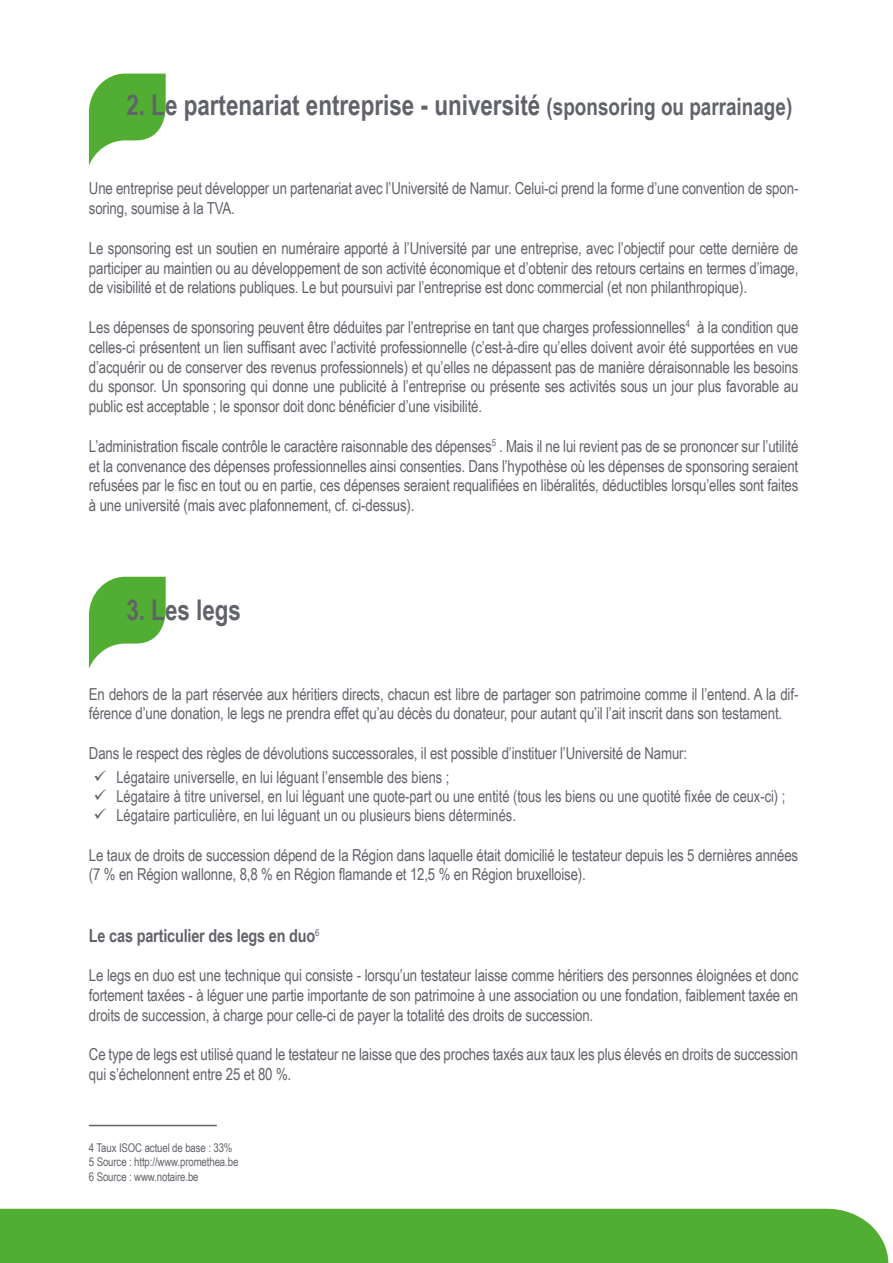
<style>
.page{position:relative;width:893px;height:1263px;background:#fff}
.page>*{position:absolute;margin:0;border:0;box-sizing:border-box;transform-origin:0 0}
.t1{font:700 28.5px "Arial Narrow";color:#61636a;scale:.96 1}
.t2{font:700 18px "Arial Narrow";letter-spacing:-.01em;color:#61636a}
.t3{font:16.5px/19.8px "Arial Narrow";letter-spacing:-.01em;color:#61636a}
.t4{font:16.5px "Arial Narrow";letter-spacing:-.01em;color:#61636a;scale:.95 1}
.t5{font:12px/14.4px "Arial Narrow";letter-spacing:-.01em;color:#61636a}
.s1{font-size:24px}
</style>
<div class="page">
<svg style="left:89px;top:74px;width:77px;height:91px"></svg>
<svg style="left:89px;top:577px;width:77px;height:92px"></svg>
<div style="left:0;top:1209px;width:888px;height:54px;background:#52ae32"></div>
<hr style="left:89px;top:1125px;width:128px;height:1px;background:#61636a">
<h1 class="t1" style="left:126px;top:83px;width:695px">2. Le partenariat entreprise - université <span class="s1">(sponsoring ou parrainage)</span></h1>
<p class="t3" style="left:89px;top:178px;width:711px">Une entreprise peut développer un partenariat avec l’Université de Namur. Celui-ci prend la forme d’une convention de spon&shy;soring, soumise à la TVA.</p>
<p class="t3" style="left:89px;top:237px;width:711px;text-align:justify">Le sponsoring est un soutien en numéraire apporté à l’Université par une entreprise, avec l’objectif pour cette dernière de participer au maintien ou au développement de son activité économique et d’obtenir des retours certains en termes d’image, de visibilité et de relations publiques. Le but poursuivi par l’entreprise est donc commercial (et non philanthropique).</p>
<p class="t3" style="left:89px;top:317px;width:711px;text-align:justify">Les dépenses de sponsoring peuvent être déduites par l’entreprise en tant que charges professionnelles<sup>4</sup> à la condition que celles-ci présentent un lien suffisant avec l’activité professionnelle (c’est-à-dire qu’elles doivent avoir été supportées en vue d’acquérir ou de conserver des revenus professionnels) et qu’elles ne dépassent pas de manière déraisonnable les besoins du sponsor. Un sponsoring qui donne une publicité à l’entreprise ou présente ses activités sous un jour plus favorable au public est acceptable ; le sponsor doit donc bénéficier d’une visibilité.</p>
<p class="t3" style="left:89px;top:435px;width:711px;text-align:justify">L’administration fiscale contrôle le caractère raisonnable des dépenses<sup>5</sup> . Mais il ne lui revient pas de se prononcer sur l’utilité et la convenance des dépenses professionnelles ainsi consenties. Dans l’hypothèse où les dépenses de sponsoring seraient refusées par le fisc en tout ou en partie, ces dépenses seraient requalifiées en libéralités, déductibles lorsqu’elles sont faites à une université (mais avec plafonnement, cf. ci-dessus).</p>
<h1 class="t1" style="left:126px;top:589px;width:121px">3. Les legs</h1>
<p class="t3" style="left:89px;top:683px;width:711px">En dehors de la part réservée aux héritiers directs, chacun est libre de partager son patrimoine comme il l’entend. A la dif&shy;férence d’une donation, le legs ne prendra effet qu’au décès du donateur, pour autant qu’il l’ait inscrit dans son testament.</p>
<p class="t3" style="left:89px;top:743px;width:600px">Dans le respect des règles de dévolutions successorales, il est possible d’instituer l’Université de Namur:</p>
<p class="t4" style="left:93px;top:765px;width:376px">✓ Légataire universelle, en lui léguant l’ensemble des biens ;</p>
<p class="t4" style="left:93px;top:784px;width:730px">✓ Légataire à titre universel, en lui léguant une quote-part ou une entité (tous les biens ou une quotité fixée de ceux-ci) ;</p>
<p class="t4" style="left:93px;top:803px;width:446px">✓ Légataire particulière, en lui léguant un ou plusieurs biens déterminés.</p>
<p class="t3" style="left:89px;top:844px;width:711px">Le taux de droits de succession dépend de la Région dans laquelle était domicilié le testateur depuis les 5 dernières années (7 % en Région wallonne, 8,8 % en Région flamande et 12,5 % en Région bruxelloise).</p>
<p class="t2" style="left:89px;top:921px;width:232px">Le cas particulier des legs en duo<sup>6</sup></p>
<p class="t3" style="left:89px;top:965px;width:711px;text-align:justify">Le legs en duo est une technique qui consiste - lorsqu’un testateur laisse comme héritiers des personnes éloignées et donc fortement taxées - à léguer une partie importante de son patrimoine à une association ou une fondation, faiblement taxée en droits de succession, à charge pour celle-ci de payer la totalité des droits de succession.</p>
<p class="t3" style="left:89px;top:1044px;width:711px">Ce type de legs est utilisé quand le testateur ne laisse que des proches taxés aux taux les plus élevés en droits de succession qui s’échelonnent entre 25 et 80 %.</p>
<p class="t5" style="left:89px;top:1140px;width:151px">4 Taux ISOC actuel de base : 33%<br>5 Source : http://www.promethea.be<br>6 Source : www.notaire.be</p>
</div>
